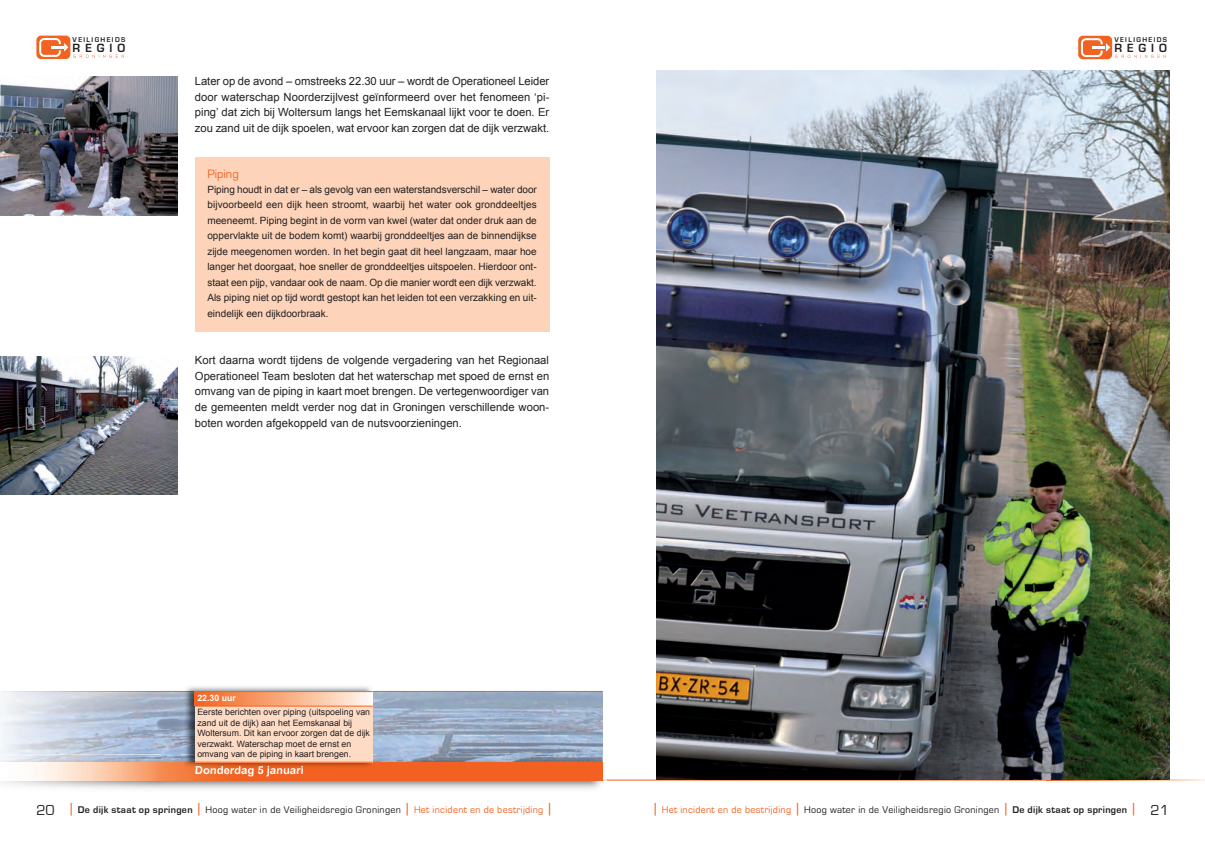
<style>
.page{position:relative;width:1205px;height:851px;background:#fff}
.page>*{position:absolute;margin:0;border:0;box-sizing:border-box;transform-origin:0 0}
.t1{font:12.5px "Eurostile";color:#f26221}
.t2{font:700 12.38px "Eurostile";letter-spacing:.415em;color:#231f20}
.t3{font:11.25px/15.5px "Arial";color:#231f20;text-align:justify}
.t4{font:700 11.25px "Arial";color:#fff}
.t5{font:10px/15.5px "Arial";color:#231f20;text-align:justify}
.t6{font:10px "Eurostile";letter-spacing:.03em;color:#231f20}
.t7{font:8.75px/10.5px "Arial";color:#231f20}
.t8{font:700 8.75px "Arial";color:#fff}
.t9{font:700 7.25px "Eurostile";letter-spacing:.2em;color:#231f20}
.s1{font-size:15px}
.s2{font-size:15px;color:#f26221}
.s3{font-weight:700}
.s4{color:#f26221}
</style>
<div class="page">
<hr style="left:0;top:779px;width:1205px;height:1px;background:#f26221">
<img style="left:160px;top:692px;width:442px;height:62px">
<div style="left:36px;top:36px;width:34px;height:23px;background:#f26221;border-radius:5px"></div>
<svg style="left:39px;top:38px;width:85px;height:20px"></svg>
<div style="left:1078px;top:36px;width:34px;height:23px;background:#f26221;border-radius:5px"></div>
<svg style="left:1081px;top:38px;width:85px;height:20px"></svg>
<img style="left:160px;top:780px;width:447px;height:9px">
<img style="left:160px;top:754px;width:442px;height:8px">
<svg style="left:160px;top:762px;width:442px;height:18px;background:#f26526"></svg>
<hr style="left:0;top:691px;width:602px;height:1px;background:#f26221">
<img style="left:1046px;top:673px;width:159px;height:108px">
<img style="left:1046px;top:779px;width:159px;height:1px">
<img style="left:0;top:692px;width:160px;height:97px">
<img style="left:0;top:691px;width:149px;height:1px">
<div style="left:195px;top:157px;width:354px;height:175px;background:#fdd4b9"></div>
<img style="left:181px;top:686px;width:195px;height:84px">
<img style="left:181px;top:691px;width:195px;height:1px">
<img style="left:196px;top:766px;width:51px;height:4px">
<svg style="left:195px;top:692px;width:178px;height:13px;background:#f8ac82"></svg>
<div style="left:195px;top:706px;width:178px;height:56px;background:#fddbc5"></div>
<hr style="left:195px;top:691px;width:178px;height:1px;background:#f26221">
<hr style="left:195px;top:705px;width:178px;height:1px;background:#f26221">
<hr style="left:195px;top:761px;width:178px;height:1px;background:#f26221">
<img style="left:0;top:356px;width:177px;height:138px">
<img style="left:0;top:77px;width:177px;height:138px">
<img style="left:656px;top:71px;width:513px;height:708px">
<p class="t9" style="left:73px;top:36px;width:54px">VEILIGHEIDS</p>
<p class="t2" style="left:73px;top:41px;width:54px">REGIO</p>
<p class="t3" style="left:195px;top:74px;width:356px">Later op de avond – omstreeks 22.30 uur – wordt de Operationeel Leider door waterschap Noorderzijlvest geïnformeerd over het fenomeen ‘pi&shy;ping’ dat zich bij Woltersum langs het Eemskanaal lijkt voor te doen. Er zou zand uit de dijk spoelen, wat ervoor kan zorgen dat de dijk verzwakt.</p>
<p class="t1" style="left:207px;top:168px;width:33px">Piping</p>
<p class="t5" style="left:207px;top:182px;width:331px">Piping houdt in dat er – als gevolg van een waterstandsverschil – water door bijvoorbeeld een dijk heen stroomt, waarbij het water ook gronddeeltjes meeneemt. Piping begint in de vorm van kwel (water dat onder druk aan de oppervlakte uit de bodem komt) waarbij gronddeeltjes aan de binnendijkse zijde meegenomen worden. In het begin gaat dit heel langzaam, maar hoe langer het doorgaat, hoe sneller de gronddeeltjes uitspoelen. Hierdoor ont&shy;staat een pijp, vandaar ook de naam. Op die manier wordt een dijk verzwakt.<br>Als piping niet op tijd wordt gestopt kan het leiden tot een verzakking en uit&shy;eindelijk een dijkdoorbraak.</p>
<p class="t3" style="left:195px;top:353px;width:356px">Kort daarna wordt tijdens de volgende vergadering van het Regionaal Operationeel Team besloten dat het waterschap met spoed de ernst en omvang van de piping in kaart moet brengen. De vertegenwoordiger van de gemeenten meldt verder nog dat in Groningen verschillende woon&shy;boten worden afgekoppeld van de nutsvoorzieningen.</p>
<p class="t8" style="left:197px;top:693px;width:40px">22.30 uur</p>
<p class="t7" style="left:197px;top:706px;width:174px">Eerste berichten over piping (uitspoeling van zand uit de dijk) aan het Eemskanaal bij Woltersum. Dit kan ervoor zorgen dat de dijk verzwakt. Waterschap moet de ernst en omvang van de piping in kaart brengen.</p>
<p class="t4" style="left:195px;top:763px;width:110px">Donderdag 5 januari</p>
<p class="t9" style="left:1114px;top:36px;width:54px">VEILIGHEIDS</p>
<p class="t2" style="left:1114px;top:42px;width:54px">REGIO</p>
<p class="t6" style="left:36px;top:804px;width:515px"><span class="s1">20</span> <span class="s2">|</span> <span class="s3">De dijk staat op springen</span> <span class="s2">|</span> Hoog water in de Veiligheidsregio Groningen <span class="s2">|</span> <span class="s4">Het incident en de bestrijding</span> <span class="s2">|</span></p>
<p class="t6" style="left:655px;top:804px;width:516px"><span class="s2">|</span> <span class="s4">Het incident en de bestrijding</span> <span class="s2">|</span> Hoog water in de Veiligheidsregio Groningen <span class="s2">|</span> <span class="s3">De dijk staat op springen</span> <span class="s2">|</span> <span class="s1">21</span></p>
</div>
